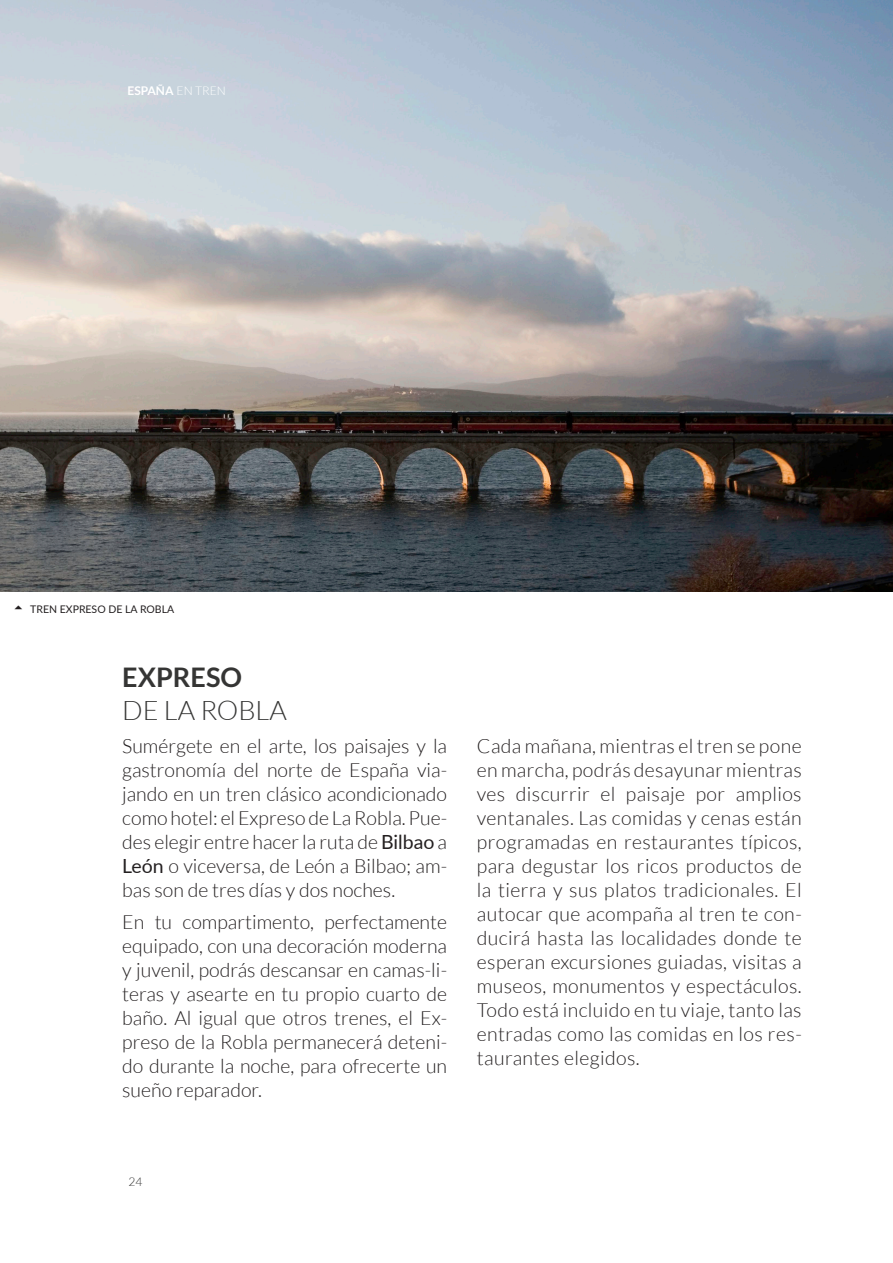
<style>
.page{position:relative;width:893px;height:1263px;background:#fff}
.page>*{position:absolute;margin:0;border:0;box-sizing:border-box;transform-origin:0 0}
.t1{font:300 27px/33px "Lato";color:#353534}
.Body{font:300 19.5px/24px "Lato";color:#231f20;text-align:justify}
.t2{font:700 12px "Lato";color:#fff}
.t3{font:300 12px "Lato";color:#353534}
.t4{font:10.5px "Lato";color:#231f20}
.s1{font-weight:300}
.s2{font-weight:700}
.s3{font-weight:400}
</style>
<div class="page">
<img style="left:0;top:0;width:893px;height:592px">
<p class="t2" style="left:128px;top:83px;width:100px">ESPAÑA <span class="s1">EN TREN</span></p>
<p class="t4" style="left:30px;top:602px;width:145px">TREN EXPRESO DE LA ROBLA</p>
<h2 class="t1" style="left:122px;top:661px;width:166px"><span class="s2">EXPRESO<br></span>DE LA ROBLA</h2>
<p class="Body" style="left:122px;top:734px;width:326px">Sumérgete en el arte, los paisajes y la gastronomía del norte de España via&shy;jando en un tren clásico acondicionado como hotel: el Expreso de La Robla. Pue&shy;des elegir entre hacer la ruta de <span class="s3">Bilbao</span> a <span class="s3">León</span> o viceversa, de León a Bilbao; am&shy;bas son de tres días y dos noches.</p>
<p class="Body" style="left:122px;top:910px;width:326px">En tu compartimento, perfectamente equipado, con una decoración moderna y juvenil, podrás descansar en camas-li&shy;teras y asearte en tu propio cuarto de baño. Al igual que otros trenes, el Ex&shy;preso de la Robla permanecerá deteni&shy;do durante la noche, para ofrecerte un sueño reparador.</p>
<p class="t3" style="left:128px;top:1175px;width:15px">24</p>
<p class="Body" style="left:477px;top:734px;width:326px">Cada mañana, mientras el tren se pone en marcha, podrás desayunar mientras ves discurrir el paisaje por amplios ventanales. Las comidas y cenas están programadas en restaurantes típicos, para degustar los ricos productos de la tierra y sus platos tradicionales. El autocar que acompaña al tren te con&shy;ducirá hasta las localidades donde te esperan excursiones guiadas, visitas a museos, monumentos y espectáculos.<br>Todo está incluido en tu viaje, tanto las entradas como las comidas en los res&shy;taurantes elegidos.</p>
</div>
